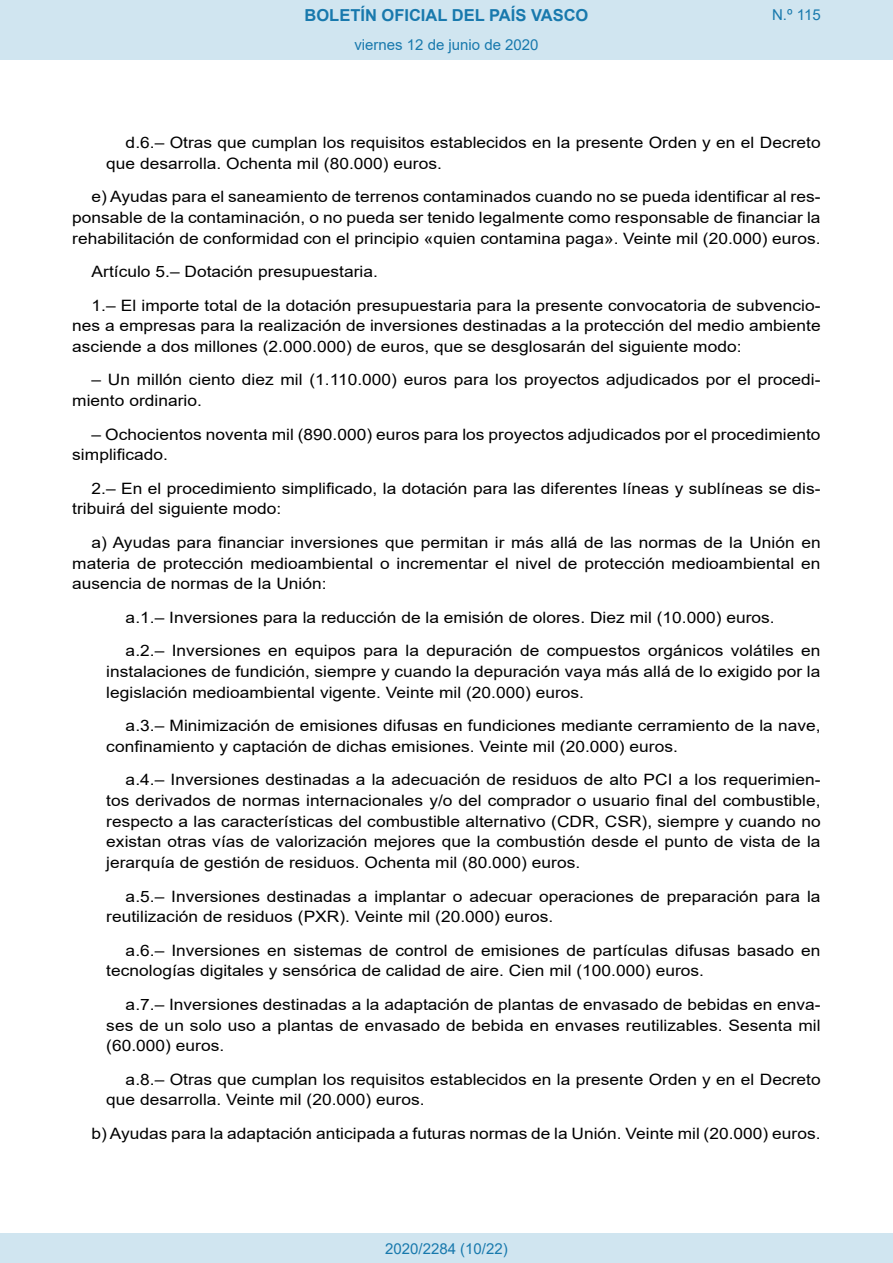
<style>
.page{position:relative;width:893px;height:1263px;background:#fff}
.page>*{position:absolute;margin:0;border:0;box-sizing:border-box;transform-origin:0 0}
.t1{font:700 16.5px "Arial";color:#1879ad}
.BOPVDetalle1{font:15.6px/20.7px "Arial";color:#000;scale:1.11 1}
.BOPVDetalle{font:15.6px/20.7px "Arial";color:#000;text-align:justify;scale:1.11 1}
.Paginacion_Centro{font:15px "Arial";color:#1879ad}
</style>
<div class="page">
<div style="left:0;top:0;width:893px;height:60px;background:#d0e5f0"></div>
<div style="left:0;top:1233px;width:893px;height:30px;background:#d0e5f0"></div>
<p class="t1" style="left:305px;top:3px;width:285px">BOLETÍN OFICIAL DEL PAÍS VASCO</p>
<p class="Paginacion_Centro" style="left:354px;top:35px;width:186px">viernes 12 de junio de 2020</p>
<p class="Paginacion_Centro" style="left:772px;top:5px;width:50px">N.º 115</p>
<p class="BOPVDetalle1" style="left:106px;top:132px;width:645px;text-indent:19px">d.6.– Otras que cumplan los requisitos establecidos en la presente Orden y en el Decreto que desarrolla. Ochenta mil (80.000) euros.</p>
<p class="BOPVDetalle" style="left:72px;top:186px;width:676px;text-indent:19px">e) Ayudas para el saneamiento de terrenos contaminados cuando no se pueda identificar al res&shy;ponsable de la contaminación, o no pueda ser tenido legalmente como responsable de financiar la rehabilitación de conformidad con el principio «quien contamina paga». Veinte mil (20.000) euros.</p>
<p class="BOPVDetalle" style="left:92px;top:261px;width:259px">Artículo 5.– Dotación presupuestaria.</p>
<p class="BOPVDetalle" style="left:72px;top:295px;width:676px;text-indent:19px">1.– El importe total de la dotación presupuestaria para la presente convocatoria de subvencio&shy;nes a empresas para la realización de inversiones destinadas a la protección del medio ambiente asciende a dos millones (2.000.000) de euros, que se desglosarán del siguiente modo:</p>
<p class="BOPVDetalle" style="left:72px;top:369px;width:676px;text-indent:19px">– Un millón ciento diez mil (1.110.000) euros para los proyectos adjudicados por el procedi&shy;miento ordinario.</p>
<p class="BOPVDetalle" style="left:72px;top:424px;width:676px;text-indent:19px">– Ochocientos noventa mil (890.000) euros para los proyectos adjudicados por el procedimiento simplificado.</p>
<p class="BOPVDetalle" style="left:72px;top:478px;width:676px;text-indent:19px">2.– En el procedimiento simplificado, la dotación para las diferentes líneas y sublíneas se dis&shy;tribuirá del siguiente modo:</p>
<p class="BOPVDetalle" style="left:72px;top:532px;width:676px;text-indent:19px">a) Ayudas para financiar inversiones que permitan ir más allá de las normas de la Unión en materia de protección medioambiental o incrementar el nivel de protección medioambiental en ausencia de normas de la Unión:</p>
<p class="BOPVDetalle1" style="left:126px;top:607px;width:586px">a.1.– Inversiones para la reducción de la emisión de olores. Diez mil (10.000) euros.</p>
<p class="BOPVDetalle1" style="left:106px;top:640px;width:645px;text-align:justify;text-indent:19px">a.2.– Inversiones en equipos para la depuración de compuestos orgánicos volátiles en instalaciones de fundición, siempre y cuando la depuración vaya más allá de lo exigido por la legislación medioambiental vigente. Veinte mil (20.000) euros.</p>
<p class="BOPVDetalle1" style="left:106px;top:715px;width:645px;text-indent:19px">a.3.– Minimización de emisiones difusas en fundiciones mediante cerramiento de la nave, confinamiento y captación de dichas emisiones. Veinte mil (20.000) euros.</p>
<p class="BOPVDetalle1" style="left:106px;top:769px;width:645px;text-align:justify;text-indent:19px">a.4.– Inversiones destinadas a la adecuación de residuos de alto PCI a los requerimien&shy;tos derivados de normas internacionales y/o del comprador o usuario final del combustible, respecto a las características del combustible alternativo (CDR, CSR), siempre y cuando no existan otras vías de valorización mejores que la combustión desde el punto de vista de la jerarquía de gestión de residuos. Ochenta mil (80.000) euros.</p>
<p class="BOPVDetalle1" style="left:106px;top:886px;width:645px;text-indent:19px">a.5.– Inversiones destinadas a implantar o adecuar operaciones de preparación para la reutilización de residuos (PXR). Veinte mil (20.000) euros.</p>
<p class="BOPVDetalle1" style="left:106px;top:940px;width:645px;text-indent:19px">a.6.– Inversiones en sistemas de control de emisiones de partículas difusas basado en tecnologías digitales y sensórica de calidad de aire. Cien mil (100.000) euros.</p>
<p class="BOPVDetalle1" style="left:106px;top:994px;width:645px;text-align:justify;text-indent:19px">a.7.– Inversiones destinadas a la adaptación de plantas de envasado de bebidas en enva&shy;ses de un solo uso a plantas de envasado de bebida en envases reutilizables. Sesenta mil (60.000) euros.</p>
<p class="BOPVDetalle1" style="left:106px;top:1069px;width:645px;text-indent:19px">a.8.– Otras que cumplan los requisitos establecidos en la presente Orden y en el Decreto que desarrolla. Veinte mil (20.000) euros.</p>
<p class="BOPVDetalle" style="left:92px;top:1123px;width:658px">b) Ayudas para la adaptación anticipada a futuras normas de la Unión. Veinte mil (20.000) euros.</p>
<p class="Paginacion_Centro" style="left:385px;top:1238px;width:124px">2020/2284 (10/22)</p>
</div>
